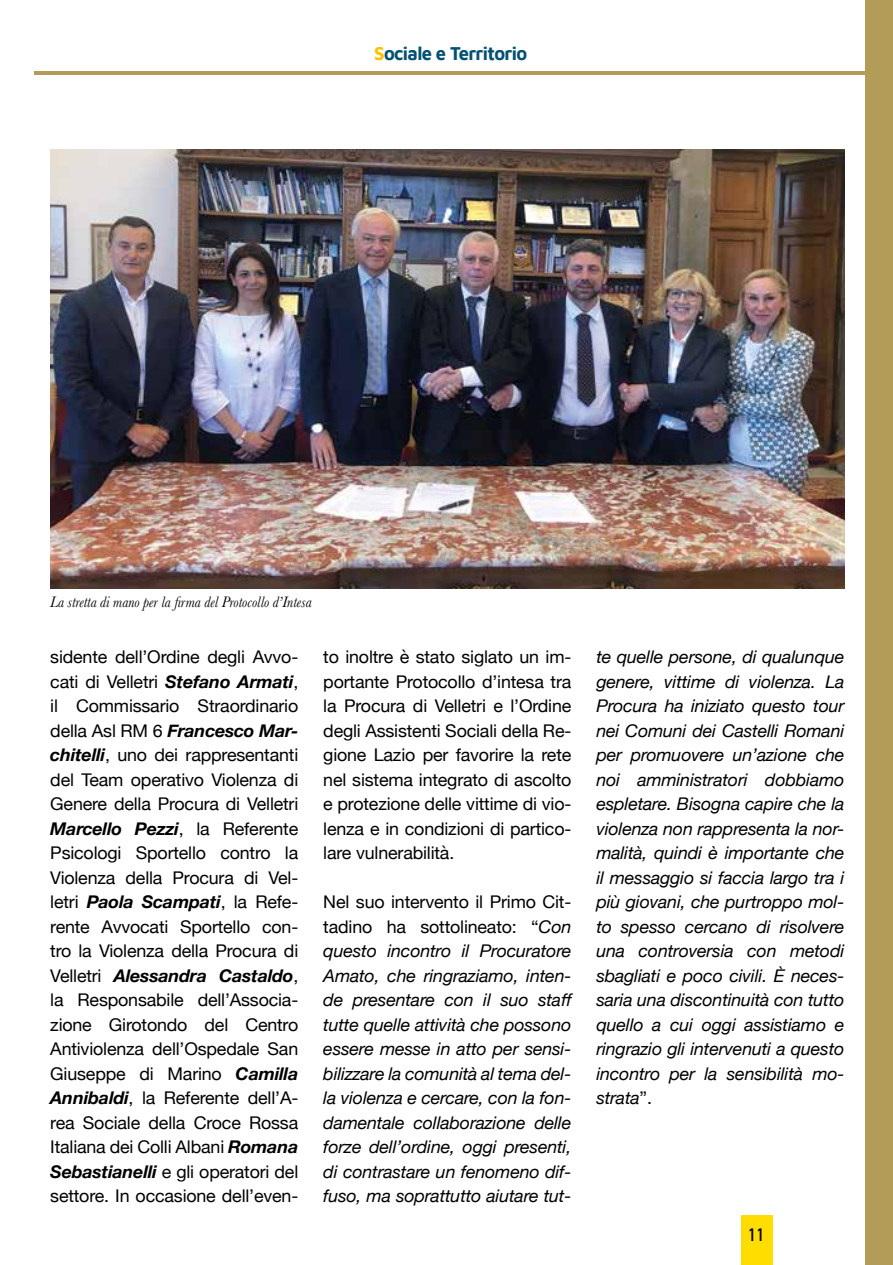
<style>
.page{position:relative;width:893px;height:1265px;background:#fff}
.page>*{position:absolute;margin:0;border:0;box-sizing:border-box;transform-origin:0 0}
.t1{font:19.25px "Maven Pro";letter-spacing:-.035em;color:#005171;scale:.95 1}
.t2{font:17.5px/24.5px "Helvetica Neue";letter-spacing:-.01em;color:#000;text-align:justify}
.t3{font:italic 17.5px/24.5px "Helvetica Neue";letter-spacing:-.01em;color:#000;text-align:justify}
.t4{font:700 17.5px "DIN Alternate";color:#000}
.t5{font:italic 15.75px "Baskerville";color:#000;scale:.91 1}
.s1{color:#fdc300}
.s2{font-style:normal}
.s3{font-weight:700;font-style:italic}
</style>
<div class="page">
<div style="left:866px;top:0;width:27px;height:1265px;background:#b39c57"></div>
<hr style="left:35px;top:71px;width:858px;height:3px;background:#b39c57">
<div style="left:741px;top:1215px;width:31px;height:50px;background:#fd0"></div>
<img style="left:50px;top:149px;width:794px;height:440px">
<p class="t1" style="left:374px;top:40px;width:163px"><span class="s1">S</span>ociale e Territorio</p>
<p class="t5" style="left:50px;top:592px;width:289px">La stretta di mano per la firma del Protocollo d’Intesa</p>
<p class="t2" style="left:323px;top:646px;width:250px">to inoltre è stato siglato un im&shy;portante Protocollo d’intesa tra la Procura di Velletri e l’Ordine degli Assistenti Sociali della Re&shy;gione Lazio per favorire la rete nel sistema integrato di ascolto e protezione delle vittime di vio&shy;lenza e in condizioni di partico&shy;lare vulnerabilità.</p>
<p class="t3" style="left:323px;top:891px;width:251px"><span class="s2">Nel suo intervento il Primo Cit&shy;tadino ha sottolineato: “</span>Con questo incontro il Procuratore Amato, che ringraziamo, inten&shy;de presentare con il suo staff tutte quelle attività che possono essere messe in atto per sensi&shy;bilizzare la comunità al tema del&shy;la violenza e cercare, con la fon&shy;damentale collaborazione delle forze dell’ordine, oggi presenti, di contrastare un fenomeno dif&shy;fuso, ma soprattutto aiutare tut-</p>
<p class="t2" style="left:50px;top:646px;width:250px">sidente dell’Ordine degli Avvo&shy;cati di Velletri <span class="s3">Stefano Armati</span>, il Commissario Straordinario della Asl RM 6 <span class="s3">Francesco Mar&shy;chitelli</span>, uno dei rappresentanti del Team operativo Violenza di Genere della Procura di Velletri <span class="s3">Marcello Pezzi</span>, la Referente Psicologi Sportello contro la Violenza della Procura di Vel&shy;letri <span class="s3">Paola Scampati</span>, la Refe&shy;rente Avvocati Sportello con&shy;tro la Violenza della Procura di Velletri <span class="s3">Alessandra Castaldo</span>, la Responsabile dell’Associa&shy;zione Girotondo del Centro Antiviolenza dell’Ospedale San Giuseppe di Marino <span class="s3">Camilla Annibaldi</span>, la Referente dell’A&shy;rea Sociale della Croce Rossa Italiana dei Colli Albani <span class="s3">Romana Sebastianelli</span> e gli operatori del settore. In occasione dell’even-</p>
<p class="t3" style="left:596px;top:646px;width:250px">te quelle persone, di qualunque genere, vittime di violenza. La Procura ha iniziato questo tour nei Comuni dei Castelli Romani per promuovere un’azione che noi amministratori dobbiamo espletare. Bisogna capire che la violenza non rappresenta la nor&shy;malità, quindi è importante che il messaggio si faccia largo tra i più giovani, che purtroppo mol&shy;to spesso cercano di risolvere una controversia con metodi sbagliati e poco civili. È neces&shy;saria una discontinuità con tutto quello a cui oggi assistiamo e ringrazio gli intervenuti a questo incontro per la sensibilità mo&shy;strata<span class="s2">”.</span></p>
<p class="t4" style="left:748px;top:1222px;width:18px">11</p>
</div>
